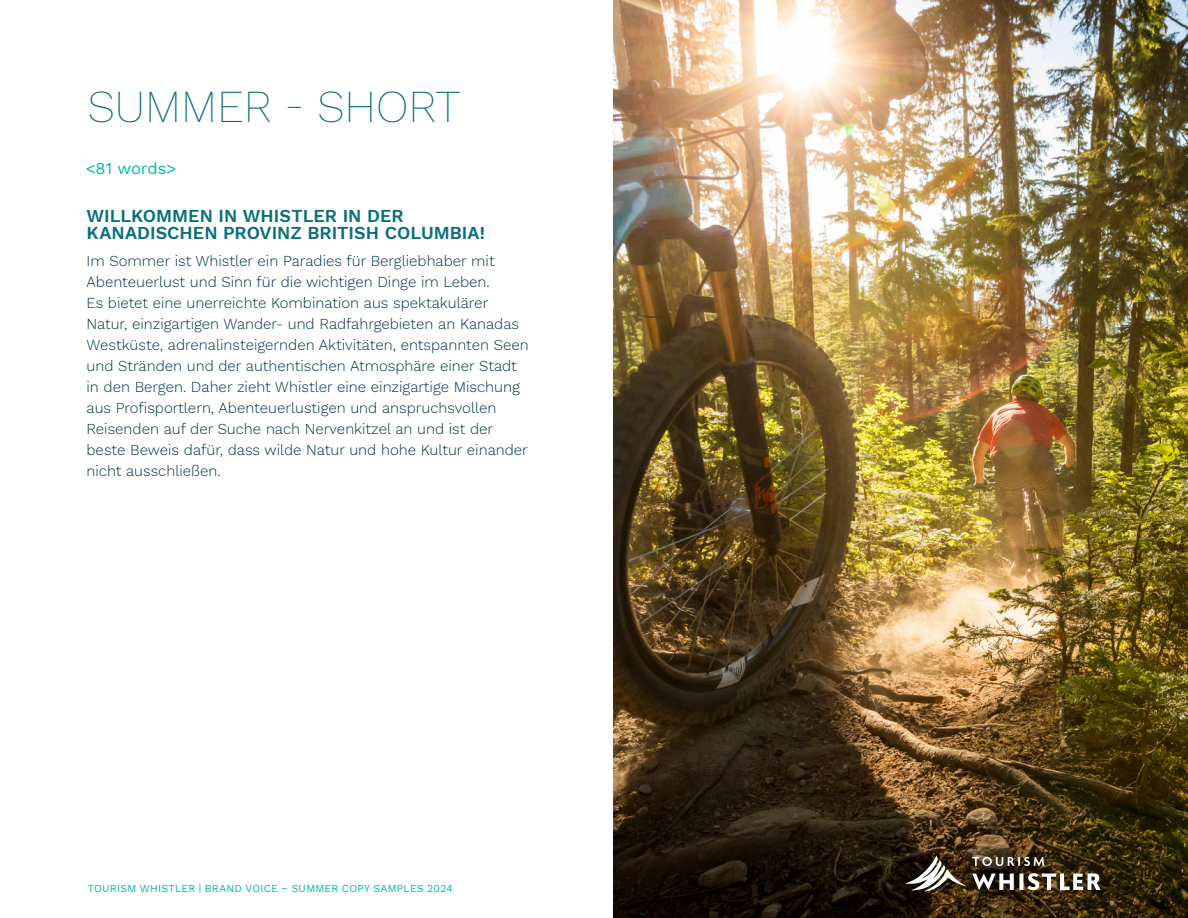
<style>
.page{position:relative;width:1188px;height:918px;background:#fff}
.page>*{position:absolute;margin:0;border:0;box-sizing:border-box;transform-origin:0 0}
.H3_-_Page_Title{font:200 45px "Work Sans";color:#0b6f79}
.S2{font:600 18px/16.8px "Work Sans";color:#0b6f79}
.TOC-S1-opt2{font:16.5px "Work Sans";color:#03b8a6}
.Body_Copy{font:300 15px/21px "Work Sans";color:#01334c}
.Pg_Section_-_right{font:10.5px "Work Sans";letter-spacing:.025em;color:#03b8a6}
</style>
<div class="page">
<img style="left:614px;top:0;width:574px;height:918px">
<img style="left:906px;top:855px;width:195px;height:37px">
<p class="H3_-_Page_Title" style="left:88px;top:73px;width:374px">SUMMER - SHORT</p>
<p class="TOC-S1-opt2" style="left:86px;top:156px;width:92px">&lt;81 words&gt;</p>
<p class="S2" style="left:87px;top:207px;width:400px">WILLKOMMEN IN WHISTLER IN DER<br>KANADISCHEN PROVINZ BRITISH COLUMBIA!</p>
<p class="Body_Copy" style="left:87px;top:249px;width:444px">Im Sommer ist Whistler ein Paradies für Bergliebhaber mit Abenteuerlust und Sinn für die wichtigen Dinge im Leben.<br>Es bietet eine unerreichte Kombination aus spektakulärer Natur, einzigartigen Wander- und Radfahrgebieten an Kanadas Westküste, adrenalinsteigernden Aktivitäten, entspannten Seen und Stränden und der authentischen Atmosphäre einer Stadt in den Bergen. Daher zieht Whistler eine einzigartige Mischung aus Profisportlern, Abenteuerlustigen und anspruchsvollen Reisenden auf der Suche nach Nervenkitzel an und ist der beste Beweis dafür, dass wilde Natur und hohe Kultur einander nicht ausschließen.</p>
<p class="Pg_Section_-_right" style="left:88px;top:880px;width:367px">TOURISM WHISTLER | BRAND VOICE – SUMMER COPY SAMPLES 2024</p>
</div>
